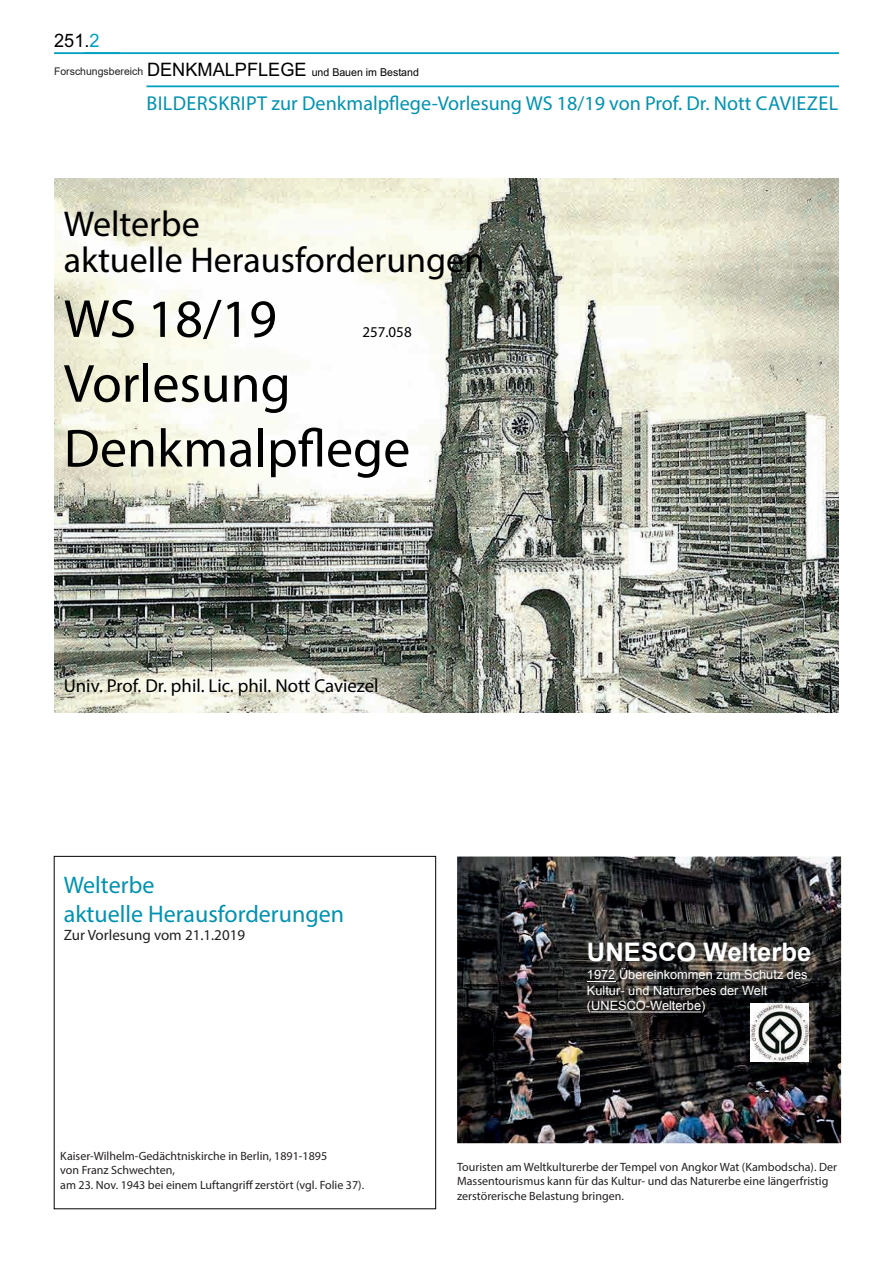
<style>
.page{position:relative;width:893px;height:1263px;background:#fff}
.page>*{position:absolute;margin:0;border:0;box-sizing:border-box;transform-origin:0 0}
.t1{font:54px/64.8px "Myriad Pro";color:#000}
.t2{font:36px/36px "Myriad Pro";color:#000}
.t3{font:700 25.65px "Arial";color:#fff}
.t4{font:24px/28.8px "Myriad Pro";color:#0092b0}
.t5{font:20.1px "Myriad Pro";color:#0092b0}
.t6{font:18.75px "Myriad Pro";color:#000}
.t7{font:18.6px "Arial";color:#000001}
.t8{font:15px "Myriad Pro";color:#231f20}
.t9{font:15px "Myriad Pro";color:#000}
.t10{font:12.75px/15.3px "Arial";color:#fff}
.t11{font:12px/14.4px "Myriad Pro";color:#231f20}
.t12{font:10.8px "Arial";color:#000001}
.t13{font:10.5px "Arial";color:#231f20}
.s1{color:#00a0c1}
.s2{font-size:18.6px}
</style>
<div class="page">
<img style="left:54px;top:179px;width:785px;height:533px">
<svg style="left:147px;top:86px;width:692px;height:1px"></svg>
<svg style="left:54px;top:52px;width:785px;height:2px;background:#1eabc8"></svg>
<div style="left:54px;top:856px;width:382px;height:353px;border:1px solid #000"></div>
<img style="left:457px;top:856px;width:384px;height:287px">
<svg style="left:587px;top:981px;width:28px;height:1px"></svg>
<svg style="left:591px;top:1011px;width:110px;height:1px"></svg>
<img style="left:750px;top:1003px;width:59px;height:59px">
<h3 class="t7" style="left:54px;top:28px;width:47px">251.<span class="s1">2</span></h3>
<p class="t12" style="left:55px;top:65px;width:335px">Lehrstuhl für <span class="s2">DENKMALPFLEGE</span> und Bauen im Bestand</p>
<p class="t12" style="left:85px;top:65px;width:335px">Lehrstuhl für <span class="s2">DENKMALPFLEGE</span> und Bauen im Bestand</p>
<h3 class="t5" style="left:146px;top:91px;width:693px">BILDERSKRIPT zur Denkmalpflege-Vorlesung WS 18/19 von Prof. Dr. Nott CAVIEZEL</h3>
<p class="t13" style="left:54px;top:64px;width:91px">Forschungsbereich</p>
<h2 class="t2" style="left:64px;top:205px;width:422px">Welterbe<br>aktuelle Herausforderungen</h2>
<h1 class="t1" style="left:64px;top:286px;width:215px">WS 18/19</h1>
<p class="t9" style="left:362px;top:323px;width:51px">257.058</p>
<h1 class="t1" style="left:64px;top:350px;width:348px">Vorlesung<br>Denkmalpflege</h1>
<h3 class="t6" style="left:64px;top:674px;width:316px">Univ. Prof. Dr. phil. Lic. phil. Nott Caviezel</h3>
<h3 class="t4" style="left:64px;top:870px;width:282px">Welterbe<br>aktuelle Herausforderungen</h3>
<p class="t8" style="left:64px;top:926px;width:183px">Zur Vorlesung vom 21.1.2019</p>
<p class="t11" style="left:60px;top:1148px;width:305px">Kaiser-Wilhelm-Gedächtniskirche in Berlin, 1891-1895<br>von Franz Schwechten,<br>am 23. Nov. 1943 bei einem Luftangriff zerstört (vgl. Folie 37).</p>
<h3 class="t3" style="left:587px;top:935px;width:226px">UNESCO Welterbe</h3>
<p class="t10" style="left:587px;top:967px;width:222px">1972 Übereinkommen zum Schutz des<br>Kultur- und Naturerbes der Welt (UNESCO-Welterbe)</p>
<p class="t11" style="left:457px;top:1159px;width:381px">Touristen am Weltkulturerbe der Tempel von Angkor Wat (Kambodscha). Der<br>Massentourismus kann für das Kultur- und das Naturerbe eine längerfristig zerstörerische Belastung bringen.</p>
</div>
